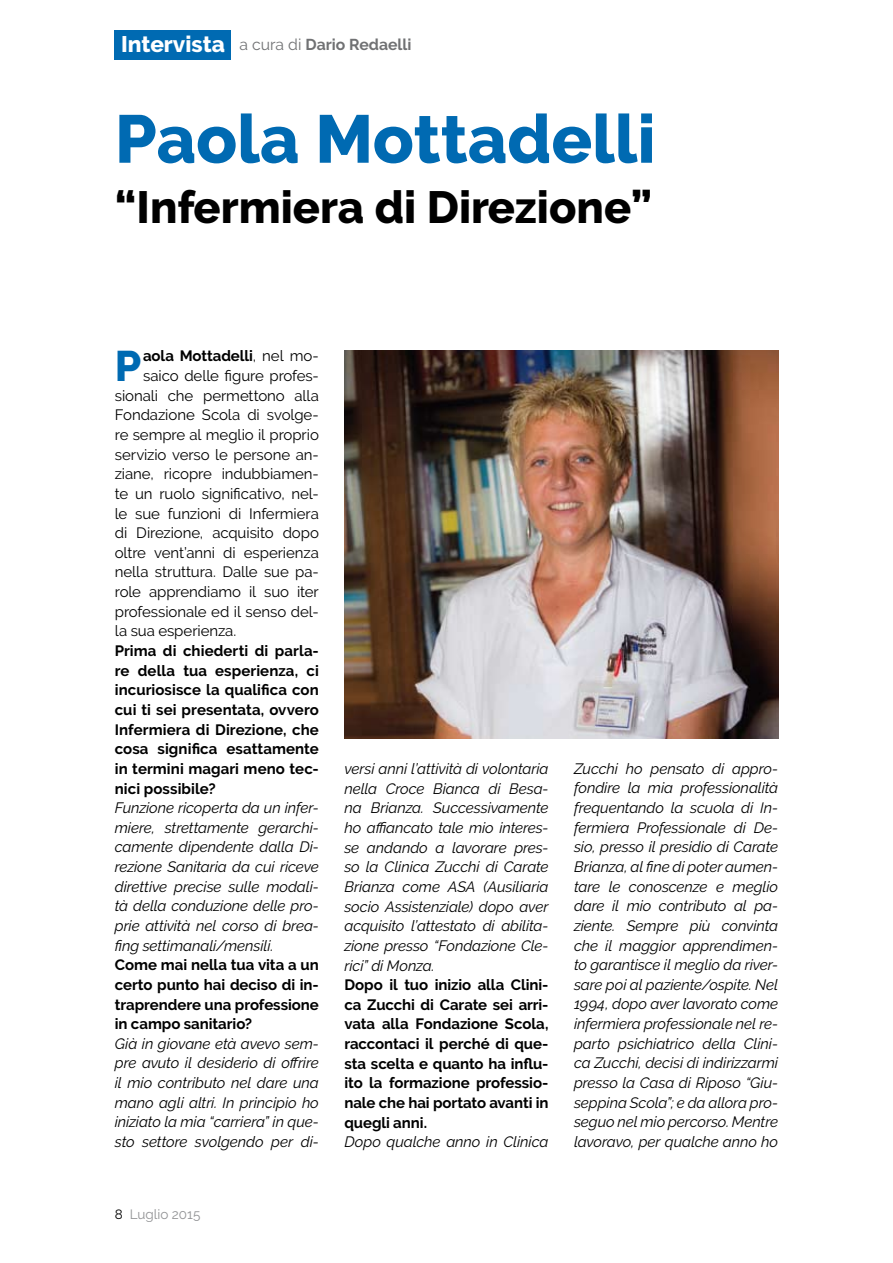
<style>
.page{position:relative;width:893px;height:1263px;background:#fff}
.page>*{position:absolute;margin:0;border:0;box-sizing:border-box;transform-origin:0 0}
.t1{font:800 67.5px "Raleway";color:#006ab2}
.t2{font:800 45px "Raleway";color:#000}
.t3{font:800 42.6px "Raleway";color:#006ab2}
.t4{font:800 22.5px "Raleway";color:#fff}
.t5{font:700 15.75px "Raleway";color:#707173}
.t6{font:italic 15px/19.6px "Raleway";letter-spacing:-.005em;color:#000;text-align:justify}
.t7{font:700 15px/19.6px "Raleway";color:#000;text-align:justify}
.t8{font:15px "Raleway";letter-spacing:-.005em;color:#000}
.t9{font:13.5px "Raleway";color:#929395}
.s1{font-weight:400}
.s2{color:#000}
</style>
<div class="page">
<div style="left:115px;top:30px;width:116px;height:29px;background:#006ab2"></div>
<img style="left:344px;top:351px;width:434px;height:387px">
<h3 class="t4" style="left:121px;top:31px;width:105px">Intervista</h3>
<p class="t5" style="left:240px;top:35px;width:173px"><span class="s1">a cura di</span> Dario Redaelli</p>
<h1 class="t1" style="left:115px;top:101px;width:542px">Paola Mottadelli</h1>
<h2 class="t2" style="left:115px;top:181px;width:539px">“Infermiera di Direzione”</h2>
<h3 class="t3" style="left:115px;top:342px;width:28px">P</h3>
<p class="t7" style="left:143px;top:346px;width:177px">aola Mottadelli<span class="s1">, nel mo-</span></p>
<p class="t8" style="left:143px;top:367px;width:177px">saico delle figure profes-</p>
<p class="t8" style="left:115px;top:387px;width:206px">sionali che permettono alla</p>
<p class="t8" style="left:115px;top:406px;width:206px">Fondazione Scola di svolge-</p>
<p class="t8" style="left:115px;top:426px;width:206px">re sempre al meglio il proprio</p>
<p class="t8" style="left:115px;top:446px;width:206px">servizio verso le persone an-</p>
<p class="t8" style="left:115px;top:465px;width:206px">ziane, ricopre indubbiamen-</p>
<p class="t8" style="left:115px;top:485px;width:206px">te un ruolo significativo, nel-</p>
<p class="t8" style="left:115px;top:505px;width:206px">le sue funzioni di Infermiera</p>
<p class="t8" style="left:115px;top:524px;width:206px">di Direzione, acquisito dopo</p>
<p class="t8" style="left:115px;top:544px;width:206px">oltre vent’anni di esperienza</p>
<p class="t8" style="left:115px;top:563px;width:206px">nella struttura. Dalle sue pa-</p>
<p class="t8" style="left:115px;top:583px;width:206px">role apprendiamo il suo iter</p>
<p class="t8" style="left:115px;top:603px;width:206px">professionale ed il senso del-</p>
<p class="t8" style="left:115px;top:622px;width:123px">la sua esperienza.</p>
<p class="t7" style="left:115px;top:641px;width:206px">Prima di chiederti di parla&shy;re della tua esperienza, ci incuriosisce la qualifica con cui ti sei presentata, ovvero Infermiera di Direzione, che cosa significa esattamente in termini magari meno tec&shy;nici possibile?</p>
<p class="t6" style="left:115px;top:798px;width:206px">Funzione ricoperta da un infer&shy;miere, strettamente gerarchi&shy;camente dipendente dalla Di&shy;rezione Sanitaria da cui riceve direttive precise sulle modali&shy;tà della conduzione delle pro&shy;prie attività nel corso di brea&shy;fing settimanali/mensili.</p>
<p class="t7" style="left:115px;top:955px;width:206px">Come mai nella tua vita a un certo punto hai deciso di in&shy;traprendere una professione in campo sanitario?</p>
<p class="t6" style="left:115px;top:1034px;width:206px">Già in giovane età avevo sem&shy;pre avuto il desiderio di offrire il mio contributo nel dare una mano agli altri. In principio ho iniziato la mia “carriera” in que&shy;sto settore svolgendo per di-</p>
<p class="t9" style="left:115px;top:1207px;width:87px"><span class="s2">8</span> Luglio 2015</p>
<p class="t6" style="left:344px;top:759px;width:206px">versi anni l’attività di volontaria nella Croce Bianca di Besa&shy;na Brianza. Successivamente ho affiancato tale mio interes&shy;se andando a lavorare pres&shy;so la Clinica Zucchi di Carate Brianza come ASA (Ausiliaria socio Assistenziale) dopo aver acquisito l’attestato di abilita&shy;zione presso “Fondazione Cle&shy;rici” di Monza.</p>
<p class="t7" style="left:344px;top:975px;width:206px">Dopo il tuo inizio alla Clini&shy;ca Zucchi di Carate sei arri&shy;vata alla Fondazione Scola, raccontaci il perché di que&shy;sta scelta e quanto ha influ&shy;ito la formazione professio&shy;nale che hai portato avanti in quegli anni.</p>
<p class="t6" style="left:344px;top:1132px;width:206px">Dopo qualche anno in Clinica</p>
<p class="t6" style="left:574px;top:759px;width:206px">Zucchi ho pensato di appro&shy;fondire la mia professionalità frequentando la scuola di In&shy;fermiera Professionale di De&shy;sio, presso il presidio di Carate Brianza, al fine di poter aumen&shy;tare le conoscenze e meglio dare il mio contributo al pa&shy;ziente. Sempre più convinta che il maggior apprendimen&shy;to garantisce il meglio da river&shy;sare poi al paziente/ospite. Nel 1994, dopo aver lavorato come infermiera professionale nel re&shy;parto psichiatrico della Clini&shy;ca Zucchi, decisi di indirizzarmi presso la Casa di Riposo “Giu&shy;seppina Scola”; e da allora pro&shy;seguo nel mio percorso. Mentre lavoravo, per qualche anno ho</p>
</div>
